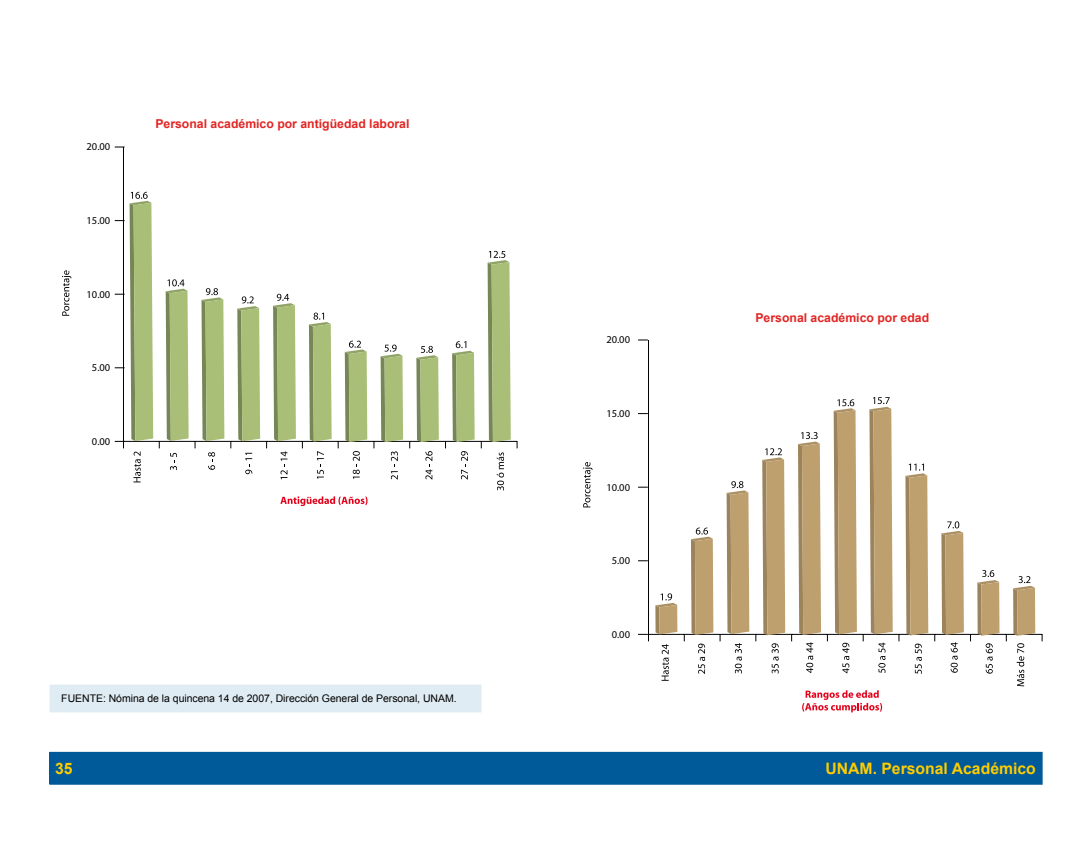
<style>
.page{position:relative;width:1092px;height:844px;background:#fff}
.page>*{position:absolute;margin:0;border:0;box-sizing:border-box;transform-origin:0 0}
.t1{font:700 15.75px "Arial";color:#fecc00}
.t2{font:700 12.25px "Arial";color:#e22523}
.t3{font:10.5px "Arial";letter-spacing:-.005em;color:#000}
.t4{font:10.5px "Myriad";color:#000}
</style>
<div class="page">
<div style="left:50px;top:752px;width:992px;height:32px;background:#005998"></div>
<div style="left:50px;top:685px;width:430px;height:26px;background:#e0ecf3"></div>
<div style="left:50px;top:684px;width:431px;height:28px;border:2px solid #e0ecf3"></div>
<hr style="left:123px;top:441px;width:394px;height:1px;background:#000">
<hr style="left:123px;top:147px;width:1px;height:294px;background:#000">
<svg style="left:115px;top:192px;width:38px;height:290px"></svg>
<svg style="left:166px;top:279px;width:23px;height:162px;background:#a9bb80"></svg>
<svg style="left:237px;top:296px;width:23px;height:145px;background:#aabc81"></svg>
<svg style="left:273px;top:294px;width:23px;height:147px;background:#aabb80"></svg>
<svg style="left:309px;top:312px;width:22px;height:129px;background:#a8ba7e"></svg>
<svg style="left:345px;top:340px;width:22px;height:102px;background:#a7b97e"></svg>
<svg style="left:380px;top:344px;width:23px;height:98px;background:#abbc83"></svg>
<svg style="left:416px;top:346px;width:23px;height:96px;background:#abbb83"></svg>
<svg style="left:452px;top:341px;width:22px;height:101px;background:#a9ba80"></svg>
<svg style="left:170px;top:453px;width:7px;height:17px"></svg>
<svg style="left:195px;top:288px;width:29px;height:181px"></svg>
<svg style="left:245px;top:452px;width:7px;height:22px"></svg>
<svg style="left:280px;top:451px;width:7px;height:28px"></svg>
<svg style="left:481px;top:251px;width:29px;height:239px"></svg>
<svg style="left:317px;top:451px;width:7px;height:27px"></svg>
<svg style="left:353px;top:451px;width:7px;height:27px"></svg>
<svg style="left:391px;top:451px;width:7px;height:28px"></svg>
<svg style="left:425px;top:451px;width:7px;height:28px"></svg>
<svg style="left:461px;top:451px;width:7px;height:28px"></svg>
<svg style="left:62px;top:270px;width:9px;height:45px"></svg>
<svg style="left:280px;top:496px;width:87px;height:10px"></svg>
<hr style="left:648px;top:634px;width:393px;height:1px;background:#000">
<hr style="left:648px;top:340px;width:1px;height:294px;background:#000">
<svg style="left:638px;top:634px;width:11px;height:7px"></svg>
<svg style="left:655px;top:593px;width:22px;height:41px"></svg>
<svg style="left:691px;top:527px;width:22px;height:107px;background:#bda379"></svg>
<svg style="left:726px;top:481px;width:23px;height:153px;background:#bea47b"></svg>
<svg style="left:762px;top:448px;width:23px;height:187px;background:#bda379"></svg>
<svg style="left:798px;top:432px;width:23px;height:202px;background:#bda379"></svg>
<svg style="left:869px;top:397px;width:23px;height:237px;background:#bea379"></svg>
<svg style="left:905px;top:463px;width:23px;height:172px;background:#bea47b"></svg>
<svg style="left:941px;top:521px;width:22px;height:113px;background:#bea57c"></svg>
<svg style="left:977px;top:570px;width:22px;height:65px"></svg>
<svg style="left:1013px;top:576px;width:22px;height:59px"></svg>
<svg style="left:661px;top:644px;width:7px;height:36px"></svg>
<svg style="left:698px;top:643px;width:7px;height:30px"></svg>
<svg style="left:583px;top:462px;width:9px;height:45px"></svg>
<svg style="left:802px;top:690px;width:80px;height:22px"></svg>
<svg style="left:734px;top:643px;width:7px;height:30px"></svg>
<svg style="left:771px;top:643px;width:7px;height:30px"></svg>
<svg style="left:806px;top:642px;width:7px;height:30px"></svg>
<svg style="left:827px;top:399px;width:29px;height:274px"></svg>
<svg style="left:878px;top:642px;width:7px;height:30px"></svg>
<svg style="left:914px;top:643px;width:7px;height:30px"></svg>
<svg style="left:950px;top:642px;width:7px;height:30px"></svg>
<svg style="left:985px;top:643px;width:7px;height:30px"></svg>
<svg style="left:1016px;top:643px;width:8px;height:43px"></svg>
<p class="t4" style="left:87px;top:142px;width:25px">20.00</p>
<p class="t4" style="left:87px;top:215px;width:25px">15.00</p>
<p class="t4" style="left:87px;top:289px;width:25px">10.00</p>
<p class="t4" style="left:92px;top:362px;width:20px">5.00</p>
<p class="t4" style="left:92px;top:436px;width:20px">0.00</p>
<p class="t2" style="left:155px;top:117px;width:255px">Personal académico por antigüedad laboral</p>
<p class="t3" style="left:61px;top:692px;width:397px">FUENTE: Nómina de la quincena 14 de 2007, Dirección General de Personal, UNAM.</p>
<p class="t4" style="left:606px;top:334px;width:25px">20.00</p>
<p class="t4" style="left:606px;top:408px;width:25px">15.00</p>
<p class="t4" style="left:606px;top:481px;width:25px">10.00</p>
<p class="t4" style="left:611px;top:555px;width:20px">5.00</p>
<p class="t4" style="left:611px;top:629px;width:20px">0.00</p>
<p class="t2" style="left:755px;top:310px;width:175px">Personal académico por edad</p>
<h1 class="t1" style="left:55px;top:759px;width:19px">35</h1>
<h1 class="t1" style="left:825px;top:759px;width:212px">UNAM. Personal Académico</h1>
</div>
